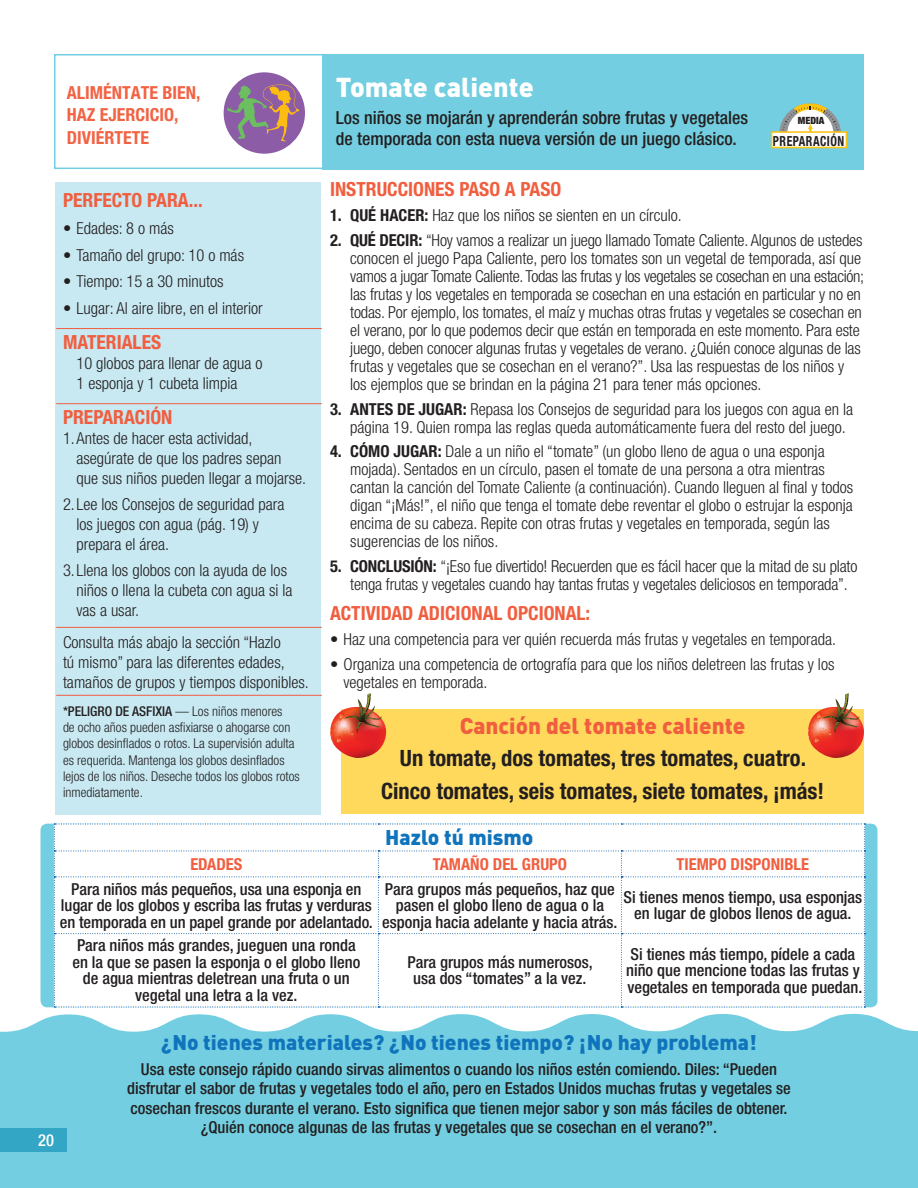
<style>
.page{position:relative;width:918px;height:1188px;background:#fff}
.page>*{position:absolute;margin:0;border:0;box-sizing:border-box;transform-origin:0 0}
.t1{font:900 27px "DIN";color:#fff}
.t2{font:700 condensed 22.5px/32.4px "Helvetica Neue LT Std";color:#231f20;text-align:center}
.t3{font:900 22.5px "DIN";color:#f15e3f}
.t4{font:900 21px "DIN";color:#1074bc}
.t5{font:700 condensed 19.5px "Helvetica Neue LT Std";color:#f15e3f}
.t6{font:500 condensed 18px/21.6px "Helvetica Neue LT Std";color:#231f20}
.t7{font:700 condensed 18px/22.5px "Helvetica Neue LT Std";color:#f16343}
.t8{font:300 condensed 16.5px/18px "Helvetica Neue LT Std";color:#231f20}
.t9{font:500 condensed 16.5px/16.5px "Helvetica Neue LT Std";color:#231f20;text-align:center}
.t10{font:700 condensed 16.5px "Helvetica Neue LT Std";color:#f15e3f}
.t11{font:500 condensed 16.5px "Helvetica Neue LT Std";color:#fff}
.t12{font:700 condensed 13.95px "Helvetica Neue LT Std";letter-spacing:.045em;color:#231f20;scale:.85 1}
.t13{font:300 condensed 13.5px/16.2px "Helvetica Neue LT Std";color:#231f20}
.t14{font:900 condensed 10.05px "Helvetica Neue LT Std";color:#231f20}
.s1{font-weight:500}
.s2{font-weight:700}
</style>
<div class="page">
<div style="left:341px;top:710px;width:523px;height:104px;background:#fed95c"></div>
<div style="left:40px;top:824px;width:838px;height:183px;background:#72cee0;border-radius:7px"></div>
<div style="left:0;top:1013px;width:918px;height:175px;background:#72cee0"></div>
<div style="left:55px;top:182px;width:266px;height:632px;background:#c8e9f2"></div>
<hr style="left:56px;top:328px;width:266px;height:1px;background:#f15e3f">
<hr style="left:56px;top:403px;width:266px;height:1px;background:#f15e3f">
<hr style="left:56px;top:627px;width:266px;height:1px;background:#f15e3f">
<hr style="left:56px;top:695px;width:266px;height:1px;background:#f15e3f">
<div style="left:54px;top:54px;width:297px;height:115px;border:2px solid #72cee0"></div>
<div style="left:322px;top:54px;width:542px;height:115px;background:#72cee0"></div>
<div style="left:224px;top:72px;width:81px;height:82px;background:#8c5ca6;border-radius:50%"></div>
<svg style="left:226px;top:84px;width:73px;height:58px"></svg>
<svg style="left:779px;top:104px;width:62px;height:27px"></svg>
<div style="left:772px;top:132px;width:74px;height:15px;background:#fff"></div>
<div style="left:771px;top:131px;width:76px;height:17px;border:2px solid #fec210"></div>
<div style="left:54px;top:824px;width:811px;height:184px;background:#fff"></div>
<div style="left:0;top:1128px;width:68px;height:24px;background:#32a6c4"></div>
<img style="left:330px;top:693px;width:56px;height:65px">
<img style="left:808px;top:693px;width:56px;height:65px">
<p class="t7" style="left:67px;top:81px;width:135px">ALIMÉNTATE BIEN,<br>HAZ EJERCICIO,<br>DIVIÉRTETE</p>
<h4 class="t5" style="left:63px;top:189px;width:141px">PERFECTO PARA...</h4>
<p class="t8" style="left:63px;top:219px;width:112px">• Edades: 8 o más</p>
<p class="t8" style="left:63px;top:246px;width:183px">• Tamaño del grupo: 10 o más</p>
<p class="t8" style="left:63px;top:272px;width:162px">• Tiempo: 15 a 30 minutos</p>
<p class="t8" style="left:63px;top:299px;width:201px">• Lugar: Al aire libre, en el interior</p>
<h4 class="t5" style="left:63px;top:330px;width:100px">MATERIALES</h4>
<p class="t8" style="left:76px;top:353px;width:187px;line-height:19.8px">10 globos para llenar de agua o<br>1 esponja y 1 cubeta limpia</p>
<h4 class="t5" style="left:63px;top:406px;width:111px">PREPARACIÓN</h4>
<p class="t8" style="left:76px;top:428px;width:231px;line-height:19.8px;text-indent:-14px">1.Antes de hacer esta actividad, asegúrate de que los padres sepan que sus niños pueden llegar a mojarse.</p>
<p class="t8" style="left:76px;top:494px;width:209px;line-height:19.8px;text-indent:-14px">2.Lee los Consejos de seguridad para los juegos con agua (pág. 19) y prepara el área.</p>
<p class="t8" style="left:76px;top:561px;width:218px;line-height:19.8px;text-indent:-14px">3.Llena los globos con la ayuda de los niños o llena la cubeta con agua si la vas a usar.</p>
<p class="t8" style="left:63px;top:632px;width:247px;line-height:19.8px">Consulta más abajo la sección “Hazlo<br>tú mismo” para las diferentes edades, tamaños de grupos y tiempos disponibles.</p>
<p class="t13" style="left:63px;top:703px;width:238px"><span class="s1">*PELIGRO DE ASFIXIA</span> — Los niños menores<br>de ocho años pueden asfixiarse o ahogarse con globos desinflados o rotos. La supervisión adulta es requerida. Mantenga los globos desinflados lejos de los niños. Deseche todos los globos rotos inmediatamente.</p>
<h3 class="t1" style="left:336px;top:69px;width:199px">Tomate caliente</h3>
<p class="t6" style="left:336px;top:106px;width:414px">Los niños se mojarán y aprenderán sobre frutas y vegetales de temporada con esta nueva versión de un juego clásico.</p>
<p class="t14" style="left:693px;top:114px;width:23px">BAJA</p>
<p class="t14" style="left:798px;top:114px;width:28px">MEDIA</p>
<p class="t12" style="left:773px;top:132px;width:86px">PREPARACIÓN</p>
<p class="t12" style="left:664px;top:132px;width:86px">PREPARACIÓN</p>
<h4 class="t5" style="left:330px;top:178px;width:233px">INSTRUCCIONES PASO A PASO</h4>
<p class="t8" style="left:330px;top:206px;width:353px"><span class="s2">1. QUÉ HACER:</span> Haz que los niños se sienten en un círculo.</p>
<p class="t8" style="left:350px;top:231px;width:515px;text-indent:-20px"><span class="s2">2. QUÉ DECIR:</span> “Hoy vamos a realizar un juego llamado Tomate Caliente. Algunos de ustedes conocen el juego Papa Caliente, pero los tomates son un vegetal de temporada, así que vamos a jugar Tomate Caliente. Todas las frutas y los vegetales se cosechan en una estación; las frutas y los vegetales en temporada se cosechan en una estación en particular y no en todas. Por ejemplo, los tomates, el maíz y muchas otras frutas y vegetales se cosechan en el verano, por lo que podemos decir que están en temporada en este momento. Para este juego, deben conocer algunas frutas y vegetales de verano. ¿Quién conoce algunas de las frutas y vegetales que se cosechan en el verano?”. Usa las respuestas de los niños y los ejemplos que se brindan en la página 21 para tener más opciones.</p>
<p class="t8" style="left:350px;top:400px;width:504px;text-indent:-20px"><span class="s2">3. ANTES DE JUGAR:</span> Repasa los Consejos de seguridad para los juegos con agua en la página 19. Quien rompa las reglas queda automáticamente fuera del resto del juego.</p>
<p class="t8" style="left:350px;top:442px;width:505px;text-indent:-20px"><span class="s2">4. CÓMO JUGAR:</span> Dale a un niño el “tomate” (un globo lleno de agua o una esponja mojada). Sentados en un círculo, pasen el tomate de una persona a otra mientras cantan la canción del Tomate Caliente (a continuación). Cuando lleguen al final y todos digan “¡Más!”, el niño que tenga el tomate debe reventar el globo o estrujar la esponja encima de su cabeza. Repite con otras frutas y vegetales en temporada, según las sugerencias de los niños.</p>
<p class="t8" style="left:350px;top:557px;width:509px;text-indent:-20px"><span class="s2">5. CONCLUSIÓN:</span> “¡Eso fue divertido! Recuerden que es fácil hacer que la mitad de su plato tenga frutas y vegetales cuando hay tantas frutas y vegetales deliciosos en temporada”.</p>
<h4 class="t5" style="left:330px;top:601px;width:262px">ACTIVIDAD ADICIONAL OPCIONAL:</h4>
<p class="t8" style="left:330px;top:630px;width:508px">• Haz una competencia para ver quién recuerda más frutas y vegetales en temporada.</p>
<p class="t8" style="left:344px;top:655px;width:492px;text-indent:-14px">• Organiza una competencia de ortografía para que los niños deletreen las frutas y los vegetales en temporada.</p>
<h4 class="t3" style="left:460px;top:711px;width:287px">Canción del tomate caliente</h4>
<p class="t2" style="left:381px;top:742px;width:445px">Un tomate, dos tomates, tres tomates, cuatro.<br>Cinco tomates, seis tomates, siete tomates, ¡más!</p>
<h4 class="t4" style="left:385px;top:823px;width:150px">Hazlo tú mismo</h4>
<h5 class="t10" style="left:433px;top:854px;width:136px">TAMAÑO DEL GRUPO</h5>
<p class="t9" style="left:382px;top:880px;width:237px">Para grupos más pequeños, haz que pasen el globo lleno de agua o la esponja hacia adelante y hacia atrás.</p>
<p class="t9" style="left:408px;top:954px;width:187px">Para grupos más numerosos, usa dos “tomates” a la vez.</p>
<h5 class="t10" style="left:190px;top:854px;width:53px">EDADES</h5>
<p class="t9" style="left:60px;top:880px;width:315px">Para niños más pequeños, usa una esponja en lugar de los globos y escriba las frutas y verduras en temporada en un papel grande por adelantado.</p>
<p class="t9" style="left:72px;top:937px;width:289px">Para niños más grandes, jueguen una ronda en la que se pasen la esponja o el globo lleno de agua mientras deletrean una fruta o un vegetal una letra a la vez.</p>
<h5 class="t10" style="left:677px;top:854px;width:134px">TIEMPO DISPONIBLE</h5>
<p class="t9" style="left:623px;top:889px;width:240px">Si tienes menos tiempo, usa esponjas en lugar de globos llenos de agua.</p>
<p class="t9" style="left:626px;top:945px;width:238px;text-align:left">Si tienes más tiempo, pídele a cada niño que mencione todas las frutas y vegetales en temporada que puedan.</p>
<h4 class="t4" style="left:161px;top:1028px;width:597px">¿No tienes materiales? ¿No tienes tiempo? ¡No hay problema!</h4>
<p class="t9" style="left:127px;top:1059px;width:665px;line-height:19.5px">Usa este consejo rápido cuando sirvas alimentos o cuando los niños estén comiendo. Diles: “Pueden disfrutar el sabor de frutas y vegetales todo el año, pero en Estados Unidos muchas frutas y vegetales se cosechan frescos durante el verano. Esto significa que tienen mejor sabor y son más fáciles de obtener. ¿Quién conoce algunas de las frutas y vegetales que se cosechan en el verano?”.</p>
<p class="t11" style="left:38px;top:1130px;width:17px">20</p>
</div>
